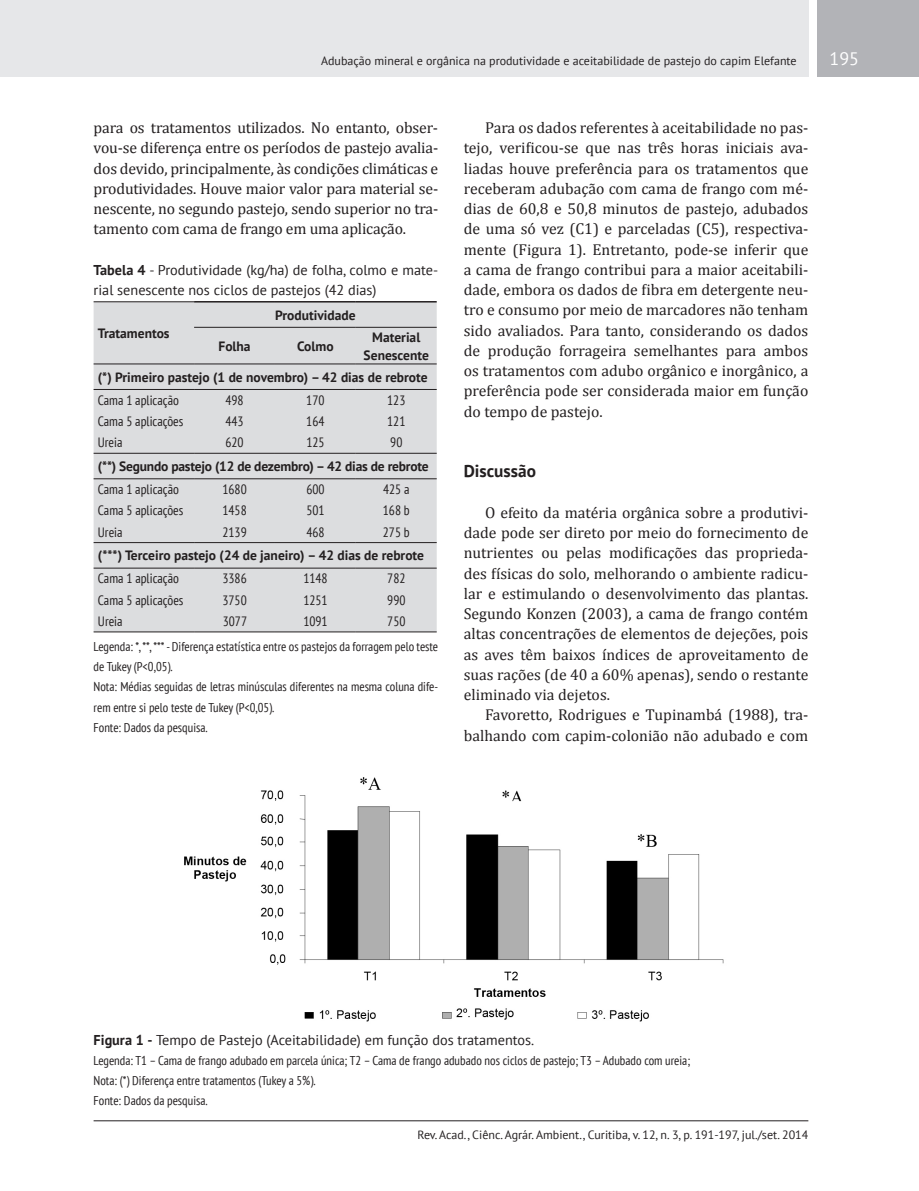
<style>
.page{position:relative;width:919px;height:1191px;background:#fff}
.page>*{position:absolute;margin:0;border:0;box-sizing:border-box;transform-origin:0 0}
.t1{font:18px "PT Sans";color:#fff}
.t2{font:700 17.25px "PT Sans";color:#231f20}
.t3{font:15.75px/20.2px "Cambria";color:#231f20;text-align:justify}
.t4{font:14.25px/20.2px "PT Sans";color:#231f20}
.t5{font:700 13.5px/18px "PT Sans";color:#231f20;text-align:center}
.t6{font:condensed 13.5px "PT Sans";color:#231f20}
.t7{font:condensed 12.75px/20.2px "PT Sans";color:#231f20}
.t8{font:12px "PT Sans";color:#231f20}
.s1{font-weight:700}
</style>
<div class="page">
<div style="left:0;top:0;width:808px;height:77px;background:#e6e7e9"></div>
<div style="left:816px;top:0;width:102px;height:77px;background:#b2b3b7"></div>
<hr style="left:94px;top:1120px;width:714px;height:1px;background:#231f20">
<div style="left:94px;top:302px;width:342px;height:329px;background:#dcdddf"></div>
<hr style="left:194px;top:327px;width:81px;height:1px;background:#231f20">
<hr style="left:275px;top:327px;width:81px;height:1px;background:#231f20">
<hr style="left:356px;top:327px;width:80px;height:1px;background:#231f20">
<hr style="left:94px;top:478px;width:100px;height:1px;background:#231f20">
<hr style="left:194px;top:478px;width:81px;height:1px;background:#231f20">
<hr style="left:275px;top:478px;width:81px;height:1px;background:#231f20">
<hr style="left:356px;top:478px;width:80px;height:1px;background:#231f20">
<hr style="left:94px;top:542px;width:100px;height:1px;background:#231f20">
<hr style="left:194px;top:542px;width:81px;height:1px;background:#231f20">
<hr style="left:275px;top:542px;width:81px;height:1px;background:#231f20">
<hr style="left:356px;top:542px;width:80px;height:1px;background:#231f20">
<hr style="left:94px;top:568px;width:100px;height:1px;background:#231f20">
<hr style="left:194px;top:568px;width:81px;height:1px;background:#231f20">
<hr style="left:275px;top:568px;width:81px;height:1px;background:#231f20">
<hr style="left:356px;top:568px;width:80px;height:1px;background:#231f20">
<hr style="left:94px;top:301px;width:100px;height:1px;background:#231f20">
<hr style="left:194px;top:301px;width:81px;height:1px;background:#231f20">
<hr style="left:275px;top:301px;width:81px;height:1px;background:#231f20">
<hr style="left:356px;top:301px;width:80px;height:1px;background:#231f20">
<hr style="left:94px;top:453px;width:100px;height:1px;background:#231f20">
<hr style="left:194px;top:453px;width:81px;height:1px;background:#231f20">
<hr style="left:275px;top:453px;width:81px;height:1px;background:#231f20">
<hr style="left:356px;top:453px;width:80px;height:1px;background:#231f20">
<hr style="left:94px;top:631px;width:100px;height:1px;background:#231f20">
<hr style="left:194px;top:631px;width:81px;height:1px;background:#231f20">
<hr style="left:275px;top:631px;width:81px;height:1px;background:#231f20">
<hr style="left:356px;top:631px;width:80px;height:1px;background:#231f20">
<hr style="left:94px;top:363px;width:100px;height:1px;background:#231f20">
<hr style="left:194px;top:363px;width:81px;height:1px;background:#231f20">
<hr style="left:275px;top:363px;width:81px;height:1px;background:#231f20">
<hr style="left:356px;top:363px;width:80px;height:1px;background:#231f20">
<hr style="left:94px;top:389px;width:100px;height:1px;background:#231f20">
<hr style="left:194px;top:389px;width:81px;height:1px;background:#231f20">
<hr style="left:275px;top:389px;width:81px;height:1px;background:#231f20">
<hr style="left:356px;top:389px;width:80px;height:1px;background:#231f20">
<img style="left:184px;top:777px;width:540px;height:245px">
<p class="t8" style="left:321px;top:53px;width:477px">Adubação mineral e orgânica na produtividade e aceitabilidade de pastejo do capim Elefante</p>
<p class="t1" style="left:829px;top:47px;width:31px">195</p>
<p class="t3" style="left:94px;top:117px;width:346px">para os tratamentos utilizados. No entanto, obser&shy;vou-se diferença entre os períodos de pastejo avalia&shy;dos devido, principalmente, às condições climáticas e produtividades. Houve maior valor para material se&shy;nescente, no segundo pastejo, sendo superior no tra&shy;tamento com cama de frango em uma aplicação.</p>
<p class="t4" style="left:94px;top:259px;width:346px"><span class="s1">Tabela 4</span> - Produtividade (kg/ha) de folha, colmo e mate&shy;rial senescente nos ciclos de pastejos (42 dias)</p>
<p class="t5" style="left:98px;top:324px;width:73px">Tratamentos</p>
<p class="t5" style="left:275px;top:306px;width:82px">Produtividade</p>
<p class="t5" style="left:218px;top:337px;width:34px">Folha</p>
<p class="t5" style="left:297px;top:337px;width:38px">Colmo</p>
<p class="t5" style="left:363px;top:328px;width:67px">Material<br>Senescente</p>
<p class="t5" style="left:98px;top:368px;width:331px">(*) Primeiro pastejo (1 de novembro) – 42 dias de rebrote</p>
<p class="t6" style="left:98px;top:391px;width:82px">Cama 1 aplicação</p>
<p class="t6" style="left:225px;top:391px;width:20px">498</p>
<p class="t6" style="left:306px;top:391px;width:20px">170</p>
<p class="t6" style="left:387px;top:391px;width:20px">123</p>
<p class="t6" style="left:98px;top:413px;width:87px">Cama 5 aplicações</p>
<p class="t6" style="left:225px;top:413px;width:20px">443</p>
<p class="t6" style="left:306px;top:413px;width:20px">164</p>
<p class="t6" style="left:387px;top:413px;width:20px">121</p>
<p class="t6" style="left:98px;top:434px;width:26px">Ureia</p>
<p class="t6" style="left:225px;top:434px;width:20px">620</p>
<p class="t6" style="left:306px;top:434px;width:20px">125</p>
<p class="t6" style="left:390px;top:434px;width:14px">90</p>
<p class="t5" style="left:98px;top:457px;width:332px">(**) Segundo pastejo (12 de dezembro) – 42 dias de rebrote</p>
<p class="t6" style="left:98px;top:481px;width:82px">Cama 1 aplicação</p>
<p class="t6" style="left:222px;top:481px;width:26px">1680</p>
<p class="t6" style="left:306px;top:481px;width:20px">600</p>
<p class="t6" style="left:383px;top:481px;width:28px">425 a</p>
<p class="t6" style="left:98px;top:502px;width:87px">Cama 5 aplicações</p>
<p class="t6" style="left:222px;top:502px;width:26px">1458</p>
<p class="t6" style="left:306px;top:502px;width:20px">501</p>
<p class="t6" style="left:383px;top:502px;width:28px">168 b</p>
<p class="t6" style="left:98px;top:523px;width:26px">Ureia</p>
<p class="t6" style="left:222px;top:523px;width:26px">2139</p>
<p class="t6" style="left:306px;top:523px;width:20px">468</p>
<p class="t6" style="left:383px;top:523px;width:28px">275 b</p>
<p class="t5" style="left:98px;top:546px;width:327px">(***) Terceiro pastejo (24 de janeiro) – 42 dias de rebrote</p>
<p class="t6" style="left:98px;top:570px;width:82px">Cama 1 aplicação</p>
<p class="t6" style="left:222px;top:570px;width:26px">3386</p>
<p class="t6" style="left:303px;top:570px;width:26px">1148</p>
<p class="t6" style="left:387px;top:570px;width:20px">782</p>
<p class="t6" style="left:98px;top:591px;width:87px">Cama 5 aplicações</p>
<p class="t6" style="left:222px;top:591px;width:26px">3750</p>
<p class="t6" style="left:303px;top:591px;width:26px">1251</p>
<p class="t6" style="left:387px;top:591px;width:20px">990</p>
<p class="t6" style="left:98px;top:612px;width:26px">Ureia</p>
<p class="t6" style="left:223px;top:612px;width:26px">3077</p>
<p class="t6" style="left:303px;top:612px;width:26px">1091</p>
<p class="t6" style="left:387px;top:612px;width:20px">750</p>
<p class="t7" style="left:94px;top:636px;width:346px">Legenda: *, **, *** - Diferença estatística entre os pastejos da forragem pelo teste de Tukey (P&lt;0,05).<br>Nota: Médias seguidas de letras minúsculas diferentes na mesma coluna dife&shy;rem entre si pelo teste de Tukey (P&lt;0,05).<br>Fonte: Dados da pesquisa.</p>
<p class="t3" style="left:463px;top:117px;width:346px;text-indent:21px">Para os dados referentes à aceitabilidade no pas&shy;tejo, verificou-se que nas três horas iniciais ava&shy;liadas houve preferência para os tratamentos que receberam adubação com cama de frango com mé&shy;dias de 60,8 e 50,8 minutos de pastejo, adubados de uma só vez (C1) e parceladas (C5), respectiva&shy;mente (Figura 1). Entretanto, pode-se inferir que a cama de frango contribui para a maior aceitabili&shy;dade, embora os dados de fibra em detergente neu&shy;tro e consumo por meio de marcadores não tenham sido avaliados. Para tanto, considerando os dados de produção forrageira semelhantes para ambos os tratamentos com adubo orgânico e inorgânico, a preferência pode ser considerada maior em função do tempo de pastejo.</p>
<p class="t2" style="left:463px;top:460px;width:74px">Discussão</p>
<p class="t3" style="left:463px;top:502px;width:346px;text-indent:21px">O efeito da matéria orgânica sobre a produtivi&shy;dade pode ser direto por meio do fornecimento de nutrientes ou pelas modificações das proprieda&shy;des físicas do solo, melhorando o ambiente radicu&shy;lar e estimulando o desenvolvimento das plantas.<br>Segundo Konzen (2003), a cama de frango contém altas concentrações de elementos de dejeções, pois as aves têm baixos índices de aproveitamento de suas rações (de 40 a 60% apenas), sendo o restante eliminado via dejetos.</p>
<p class="t3" style="left:463px;top:705px;width:346px;text-align:right">Favoretto, Rodrigues e Tupinambá (1988), tra&shy;balhando com capim-colonião não adubado e com</p>
<p class="t4" style="left:94px;top:1029px;width:442px"><span class="s1">Figura 1 -</span> Tempo de Pastejo (Aceitabilidade) em função dos tratamentos.</p>
<p class="t7" style="left:94px;top:1050px;width:598px">Legenda: T1 – Cama de frango adubado em parcela única; T2 – Cama de frango adubado nos ciclos de pastejo; T3 – Adubado com ureia;<br>Nota: (*) Diferença entre tratamentos (Tukey a 5%).<br>Fonte: Dados da pesquisa.</p>
<p class="t8" style="left:417px;top:1126px;width:392px">Rev. Acad., Ciênc. Agrár. Ambient., Curitiba, v. 12, n. 3, p. 191-197, jul./set. 2014</p>
</div>
